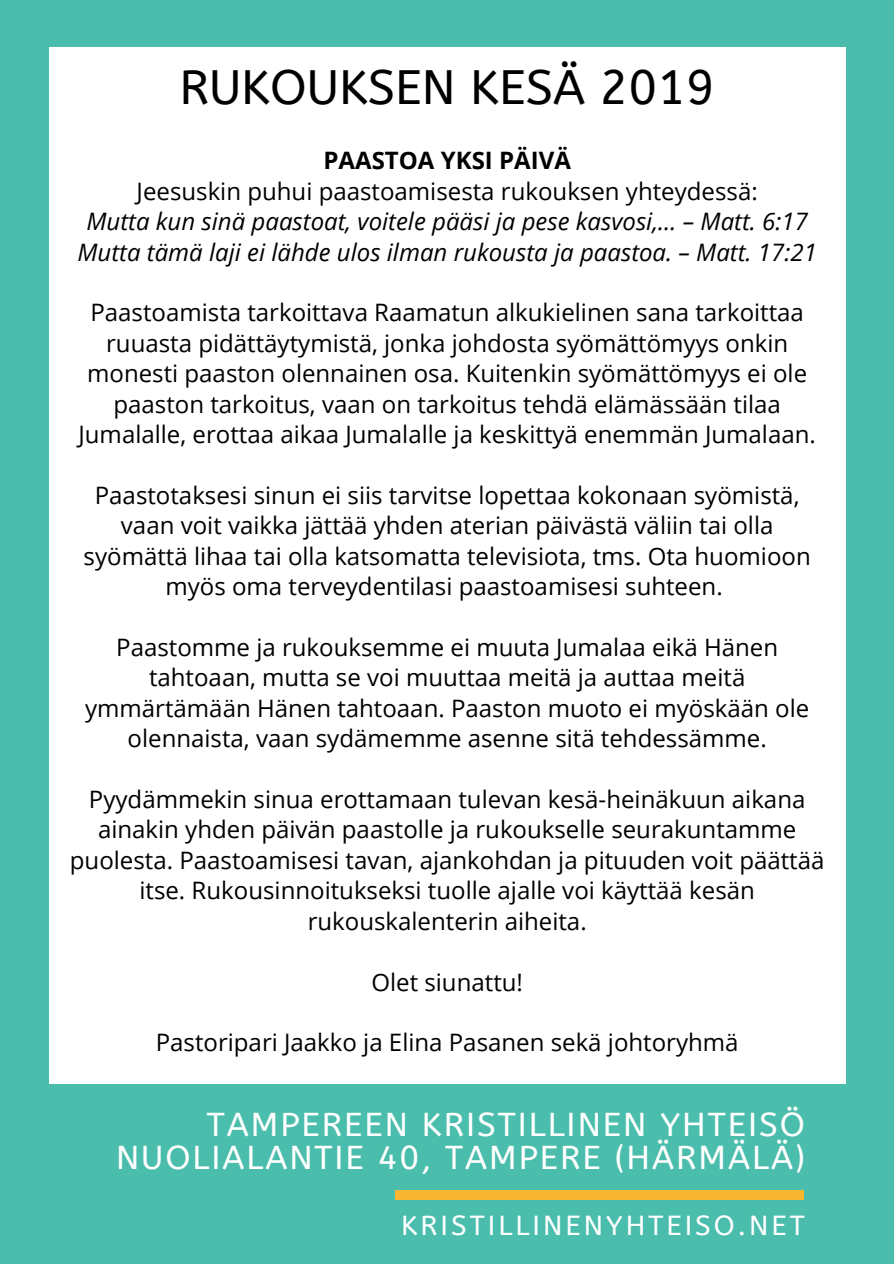
<style>
.page{position:relative;width:894px;height:1264px;background:#fff}
.page>*{position:absolute;margin:0;border:0;box-sizing:border-box;transform-origin:0 0}
.t1{font:48px "A Bee Zee";color:#000}
.t2{font:33px/33.5px "A Bee Zee";letter-spacing:.06em;color:#fff;text-align:right}
.t3{font:27.45px "A Bee Zee";letter-spacing:.11em;color:#fff}
.t4{font:24px/30.5px "Open Sans";color:#000;text-align:center}
.t5{font:italic 24px/30.5px "Open Sans";color:#000;text-align:center}
.t6{font:700 24px "Open Sans";color:#000}
</style>
<div class="page">
<div style="left:0;top:0;width:893px;height:1263px;background:#4abdac"></div>
<div style="left:395px;top:1189px;width:409px;height:10px;background:#f7b733"></div>
<div style="left:49px;top:47px;width:796px;height:1036px;background:#fff"></div>
<h1 class="t1" style="left:179px;top:60px;width:537px">RUKOUKSEN KESÄ 2019</h1>
<p class="t6" style="left:323px;top:144px;width:249px">PAASTOA YKSI PÄIVÄ</p>
<p class="t4" style="left:136px;top:175px;width:622px">Jeesuskin puhui paastoamisesta rukouksen yhteydessä:</p>
<p class="t5" style="left:77px;top:206px;width:740px">Mutta kun sinä paastoat, voitele pääsi ja pese kasvosi,… – Matt. 6:17<br>Mutta tämä laji ei lähde ulos ilman rukousta ja paastoa. – Matt. 17:21</p>
<p class="t4" style="left:78px;top:297px;width:738px">Paastoamista tarkoittava Raamatun alkukielinen sana tarkoittaa ruuasta pidättäytymistä, jonka johdosta syömättömyys onkin monesti paaston olennainen osa. Kuitenkin syömättömyys ei ole paaston tarkoitus, vaan on tarkoitus tehdä elämässään tilaa Jumalalle, erottaa aikaa Jumalalle ja keskittyä enemmän Jumalaan.</p>
<p class="t4" style="left:84px;top:479px;width:728px">Paastotaksesi sinun ei siis tarvitse lopettaa kokonaan syömistä, vaan voit vaikka jättää yhden aterian päivästä väliin tai olla syömättä lihaa tai olla katsomatta televisiota, tms. Ota huomioon myös oma terveydentilasi paastoamisesi suhteen.</p>
<p class="t4" style="left:85px;top:631px;width:725px">Paastomme ja rukouksemme ei muuta Jumalaa eikä Hänen tahtoaan, mutta se voi muuttaa meitä ja auttaa meitä ymmärtämään Hänen tahtoaan. Paaston muoto ei myöskään ole olennaista, vaan sydämemme asenne sitä tehdessämme.</p>
<p class="t4" style="left:70px;top:783px;width:755px">Pyydämmekin sinua erottamaan tulevan kesä-heinäkuun aikana ainakin yhden päivän paastolle ja rukoukselle seurakuntamme puolesta. Paastoamisesi tavan, ajankohdan ja pituuden voit päättää itse. Rukousinnoitukseksi tuolle ajalle voi käyttää kesän rukouskalenterin aiheita.</p>
<p class="t4" style="left:371px;top:966px;width:153px">Olet siunattu!</p>
<p class="t4" style="left:156px;top:1026px;width:584px">Pastoripari Jaakko ja Elina Pasanen sekä johtoryhmä</p>
<h2 class="t2" style="left:116px;top:1108px;width:690px">TAMPEREEN KRISTILLINEN YHTEISÖ<br>NUOLIALANTIE 40, TAMPERE (HÄRMÄLÄ)</h2>
<p class="t3" style="left:401px;top:1209px;width:405px">KRISTILLINENYHTEISO.NET</p>
</div>
